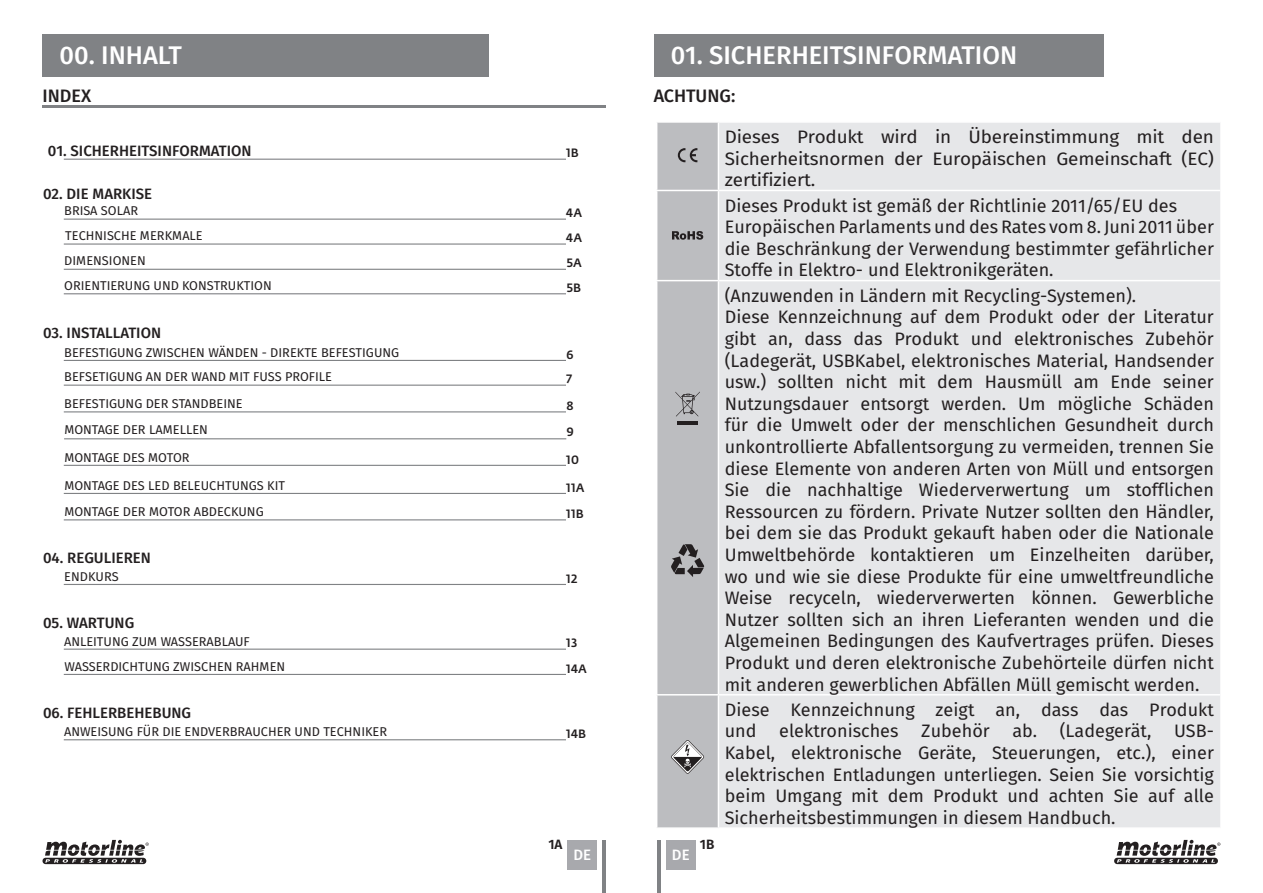
<style>
.page{position:relative;width:1263px;height:893px;background:#fff}
.page>*{position:absolute;margin:0;border:0;box-sizing:border-box;transform-origin:0 0}
.t1{font:500 25.5px "Fira Sans";color:#fff}
.t2{font:18px/21.6px "Fira Sans";color:#231f20;text-align:justify}
.t3{font:18px/21.6px "Fira Sans";color:#231f20;text-align:justify;scale:1.05 1}
.legenda{font:500 18px "Fira Sans";color:#231f20}
.t4{font:500 15px "Fira Sans";color:#231f20}
.t5{font:500 15px "Fira Sans";color:#fff}
.t6{font:600 13.5px "Fira Sans";color:#231f20}
.Paragraph_Style_2{font:12.75px "Fira Sans";color:#231f20}
.t7{font:500 12px "Fedra Sans Std";letter-spacing:.005em;color:#231f20}
</style>
<div class="page">
<div style="left:666px;top:840px;width:30px;height:29px;background:#a8a9ad"></div>
<div style="left:567px;top:840px;width:30px;height:29px;background:#a8a9ad"></div>
<hr style="left:603px;top:840px;width:3px;height:53px;background:#808285">
<hr style="left:657px;top:840px;width:3px;height:53px;background:#808285">
<div style="left:43px;top:34px;width:446px;height:43px;background:#808285"></div>
<hr style="left:43px;top:105px;width:563px;height:3px;background:#808285">
<hr style="left:64px;top:159px;width:502px;height:1px;background:#808285">
<hr style="left:64px;top:219px;width:502px;height:1px;background:#808285">
<hr style="left:64px;top:739px;width:502px;height:1px;background:#808285">
<hr style="left:64px;top:649px;width:502px;height:1px;background:#808285">
<hr style="left:64px;top:674px;width:502px;height:1px;background:#808285">
<hr style="left:64px;top:584px;width:502px;height:1px;background:#808285">
<hr style="left:64px;top:360px;width:502px;height:1px;background:#808285">
<hr style="left:64px;top:243px;width:502px;height:2px;background:#808285">
<hr style="left:64px;top:269px;width:502px;height:1px;background:#808285">
<hr style="left:64px;top:293px;width:502px;height:1px;background:#808285">
<hr style="left:64px;top:385px;width:502px;height:1px;background:#808285">
<hr style="left:64px;top:519px;width:502px;height:1px;background:#808285">
<hr style="left:64px;top:411px;width:502px;height:1px;background:#808285">
<hr style="left:64px;top:465px;width:502px;height:1px;background:#808285">
<hr style="left:64px;top:493px;width:502px;height:1px;background:#808285">
<hr style="left:64px;top:438px;width:502px;height:1px;background:#808285">
<svg style="left:1114px;top:840px;width:106px;height:24px"></svg>
<svg style="left:43px;top:840px;width:106px;height:24px"></svg>
<div style="left:654px;top:34px;width:446px;height:43px;background:#808285"></div>
<div style="left:719px;top:123px;width:501px;height:157px;background:#e6e7e9"></div>
<div style="left:719px;top:281px;width:501px;height:546px;background:#e6e7e9"></div>
<hr style="left:718px;top:190px;width:502px;height:1px;background:#fff">
<hr style="left:718px;top:694px;width:502px;height:1px;background:#fff">
<svg style="left:657px;top:122px;width:61px;height:706px;background:#bababd"></svg>
<p class="t1" style="left:60px;top:35px;width:124px">00. INHALT</p>
<p class="legenda" style="left:43px;top:81px;width:50px">INDEX</p>
<p class="t4" style="left:48px;top:139px;width:205px">01. SICHERHEITSINFORMATION</p>
<p class="t4" style="left:43px;top:182px;width:111px">02. DIE MARKISE</p>
<p class="Paragraph_Style_2" style="left:64px;top:201px;width:75px">BRISA SOLAR</p>
<p class="Paragraph_Style_2" style="left:65px;top:226px;width:139px">TECHNISCHE MERKMALE</p>
<p class="Paragraph_Style_2" style="left:64px;top:251px;width:83px">DIMENSIONEN</p>
<p class="Paragraph_Style_2" style="left:64px;top:276px;width:209px">ORIENTIERUNG UND KONSTRUKTION</p>
<p class="t4" style="left:43px;top:320px;width:120px">03. INSTALLATION</p>
<p class="Paragraph_Style_2" style="left:64px;top:343px;width:336px">BEFESTIGUNG ZWISCHEN WÄNDEN - DIREKTE BEFESTIGUNG</p>
<p class="Paragraph_Style_2" style="left:64px;top:367px;width:269px">BEFSETIGUNG AN DER WAND MIT FUSS PROFILE</p>
<p class="Paragraph_Style_2" style="left:64px;top:394px;width:180px">BEFESTIGUNG DER STANDBEINE</p>
<p class="Paragraph_Style_2" style="left:64px;top:420px;width:145px">MONTAGE DER LAMELLEN</p>
<p class="Paragraph_Style_2" style="left:64px;top:447px;width:127px">MONTAGE DES MOTOR</p>
<p class="Paragraph_Style_2" style="left:64px;top:476px;width:222px">MONTAGE DES LED BELEUCHTUNGS KIT</p>
<p class="Paragraph_Style_2" style="left:64px;top:502px;width:201px">MONTAGE DER MOTOR ABDECKUNG</p>
<p class="t4" style="left:43px;top:546px;width:109px">04. REGULIEREN</p>
<p class="Paragraph_Style_2" style="left:64px;top:567px;width:56px">ENDKURS</p>
<p class="t4" style="left:43px;top:611px;width:93px">05. WARTUNG</p>
<p class="Paragraph_Style_2" style="left:64px;top:632px;width:187px">ANLEITUNG ZUM WASSERABLAUF</p>
<p class="Paragraph_Style_2" style="left:64px;top:657px;width:222px">WASSERDICHTUNG ZWISCHEN RAHMEN</p>
<p class="t4" style="left:43px;top:701px;width:150px">06. FEHLERBEHEBUNG</p>
<p class="Paragraph_Style_2" style="left:64px;top:722px;width:325px">ANWEISUNG FÜR DIE ENDVERBRAUCHER UND TECHNIKER</p>
<p class="t7" style="left:566px;top:146px;width:14px">1B</p>
<p class="t7" style="left:566px;top:206px;width:17px">4A</p>
<p class="t7" style="left:566px;top:230px;width:17px">4A</p>
<p class="t7" style="left:566px;top:256px;width:17px">5A</p>
<p class="t7" style="left:566px;top:280px;width:16px">5B</p>
<p class="t7" style="left:566px;top:347px;width:9px">6</p>
<p class="t7" style="left:567px;top:372px;width:7px">7</p>
<p class="t7" style="left:566px;top:398px;width:9px">8</p>
<p class="t7" style="left:566px;top:424px;width:9px">9</p>
<p class="t7" style="left:566px;top:452px;width:14px">10</p>
<p class="t7" style="left:566px;top:480px;width:20px">11A</p>
<p class="t7" style="left:566px;top:506px;width:19px">11B</p>
<p class="t7" style="left:566px;top:571px;width:13px">12</p>
<p class="t7" style="left:566px;top:636px;width:13px">13</p>
<p class="t7" style="left:566px;top:661px;width:22px">14A</p>
<p class="t7" style="left:566px;top:726px;width:21px">14B</p>
<p class="t1" style="left:671px;top:35px;width:348px">01. SICHERHEITSINFORMATION</p>
<p class="legenda" style="left:654px;top:81px;width:83px">ACHTUNG:</p>
<p class="t3" style="left:725px;top:125px;width:467px">Dieses Produkt wird in Übereinstimmung mit den Sicherheitsnormen der Europäischen Gemeinschaft (EC) zertifiziert.</p>
<p class="t2" style="left:725px;top:194px;width:454px">Dieses Produkt ist gemäß der Richtlinie 2011/65/EU des</p>
<p class="t2" style="left:725px;top:216px;width:491px">Europäischen Parlaments und des Rates vom 8. Juni 2011 über die Beschränkung der Verwendung bestimmter gefährlicher Stoffe in Elektro- und Elektronikgeräten.</p>
<p class="t2" style="left:725px;top:284px;width:413px">(Anzuwenden in Ländern mit Recycling-Systemen).</p>
<p class="t2" style="left:725px;top:306px;width:491px">Diese Kennzeichnung auf dem Produkt oder der Literatur gibt an, dass das Produkt und elektronisches Zubehör (Ladegerät, USBKabel, elektronisches Material, Handsender usw.) sollten nicht mit dem Hausmüll am Ende seiner Nutzungsdauer entsorgt werden. Um mögliche Schäden für die Umwelt oder der menschlichen Gesundheit durch unkontrollierte Abfallentsorgung zu vermeiden, trennen Sie diese Elemente von anderen Arten von Müll und entsorgen Sie die nachhaltige Wiederverwertung um stofflichen Ressourcen zu fördern. Private Nutzer sollten den Händler, bei dem sie das Produkt gekauft haben oder die Nationale Umweltbehörde kontaktieren um Einzelheiten darüber, wo und wie sie diese Produkte für eine umweltfreundliche Weise recyceln, wiederverwerten können. Gewerbliche Nutzer sollten sich an ihren Lieferanten wenden und die Algemeinen Bedingungen des Kaufvertrages prüfen. Dieses Produkt und deren elektronische Zubehörteile dürfen nicht mit anderen gewerblichen Abfällen Müll gemischt werden.</p>
<p class="t2" style="left:725px;top:698px;width:491px">Diese Kennzeichnung zeigt an, dass das Produkt und</p>
<p class="t2" style="left:779px;top:720px;width:121px">elektronisches</p>
<p class="t2" style="left:921px;top:720px;width:70px">Zubehör</p>
<p class="t2" style="left:1012px;top:720px;width:140px">ab. (Ladegerät,</p>
<p class="t2" style="left:725px;top:720px;width:491px;text-indent:449px">USB-Kabel, elektronische Geräte, Steuerungen, etc.), einer elektrischen Entladungen unterliegen. Seien Sie vorsichtig beim Umgang mit dem Produkt und achten Sie auf alle Sicherheitsbestimmungen in diesem Handbuch.</p>
<p class="t6" style="left:548px;top:833px;width:16px">1A</p>
<p class="t6" style="left:700px;top:833px;width:16px">1B</p>
<p class="t5" style="left:573px;top:842px;width:19px">DE</p>
<p class="t5" style="left:672px;top:842px;width:19px">DE</p>
</div>
